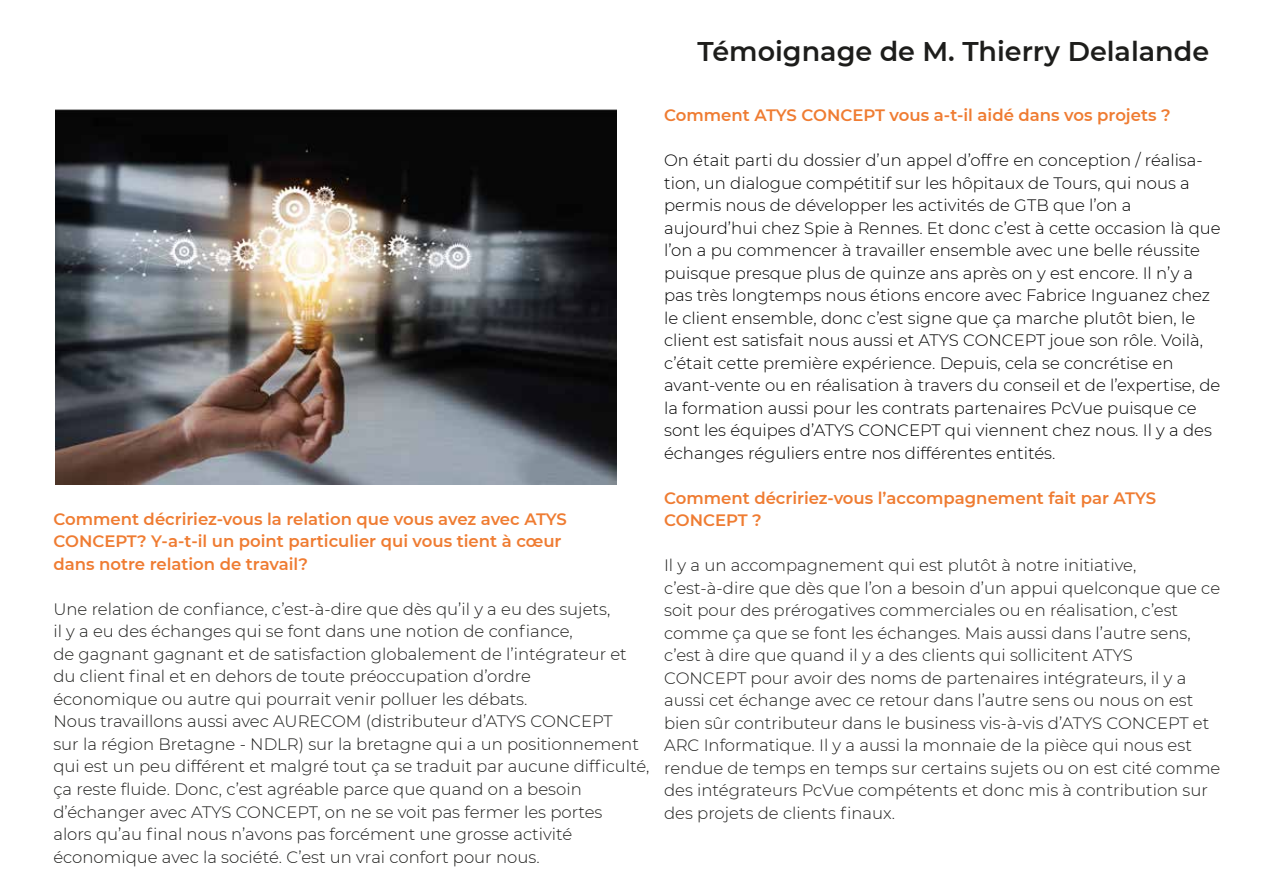
<style>
.page{position:relative;width:1263px;height:893px;background:#fff}
.page>*{position:absolute;margin:0;border:0;box-sizing:border-box;transform-origin:0 0}
.t1{font:600 27px "Montserrat";color:#1d1d1b}
.t2{font:300 16.5px/22.5px "Montserrat";color:#1d1d1b}
.t3{font:300 16.5px/22.5px "Montserrat";color:#000}
.t4{font:600 16.5px/22.5px "Montserrat";color:#ef7c32}
</style>
<div class="page">
<img style="left:56px;top:110px;width:561px;height:375px">
<h1 class="t1" style="left:698px;top:32px;width:513px">Témoignage de M. Thierry Delalande</h1>
<p class="t4" style="left:53px;top:507px;width:515px">Comment décririez-vous la relation que vous avez avec ATYS<br>CONCEPT? Y-a-t-il un point particulier qui vous tient à cœur dans notre relation de travail?</p>
<p class="t2" style="left:53px;top:597px;width:598px">Une relation de confiance, c’est-à-dire que dès qu’il y a eu des sujets,<br>il y a eu des échanges qui se font dans une notion de confiance,<br>de gagnant gagnant et de satisfaction globalement de l’intégrateur et du client final et en dehors de toute préoccupation d’ordre<br>économique ou autre qui pourrait venir polluer les débats.<br>Nous travaillons aussi avec AURECOM (distributeur d’ATYS CONCEPT<br>sur la région Bretagne - NDLR) sur la bretagne qui a un positionnement qui est un peu différent et malgré tout ça se traduit par aucune difficulté, ça reste fluide. Donc, c’est agréable parce que quand on a besoin d’échanger avec ATYS CONCEPT, on ne se voit pas fermer les portes<br>alors qu’au final nous n’avons pas forcément une grosse activité économique avec la société. C’est un vrai confort pour nous.</p>
<p class="t4" style="left:664px;top:103px;width:508px">Comment ATYS CONCEPT vous a-t-il aidé dans vos projets ?</p>
<p class="t3" style="left:664px;top:148px;width:558px">On était parti du dossier d’un appel d’offre en conception / réalisa&shy;tion, un dialogue compétitif sur les hôpitaux de Tours, qui nous a permis nous de développer les activités de GTB que l’on a aujourd’hui chez Spie à Rennes. Et donc c’est à cette occasion là que l’on a pu commencer à travailler ensemble avec une belle réussite puisque presque plus de quinze ans après on y est encore. Il n’y a pas très longtemps nous étions encore avec Fabrice Inguanez chez le client ensemble, donc c’est signe que ça marche plutôt bien, le client est satisfait nous aussi et ATYS CONCEPT joue son rôle. Voilà, c’était cette première expérience. Depuis, cela se concrétise en avant-vente ou en réalisation à travers du conseil et de l’expertise, de la formation aussi pour les contrats partenaires PcVue puisque ce sont les équipes d’ATYS CONCEPT qui viennent chez nous. Il y a des échanges réguliers entre nos différentes entités.</p>
<p class="t4" style="left:664px;top:486px;width:493px">Comment décririez-vous l’accompagnement fait par ATYS<br>CONCEPT ?</p>
<p class="t2" style="left:664px;top:553px;width:558px">Il y a un accompagnement qui est plutôt à notre initiative, c’est-à-dire que dès que l’on a besoin d’un appui quelconque que ce soit pour des prérogatives commerciales ou en réalisation, c’est comme ça que se font les échanges. Mais aussi dans l’autre sens, c’est à dire que quand il y a des clients qui sollicitent ATYS<br>CONCEPT pour avoir des noms de partenaires intégrateurs, il y a aussi cet échange avec ce retour dans l’autre sens ou nous on est bien sûr contributeur dans le business vis-à-vis d’ATYS CONCEPT et ARC Informatique. Il y a aussi la monnaie de la pièce qui nous est rendue de temps en temps sur certains sujets ou on est cité comme des intégrateurs PcVue compétents et donc mis à contribution sur des projets de clients finaux.</p>
</div>
